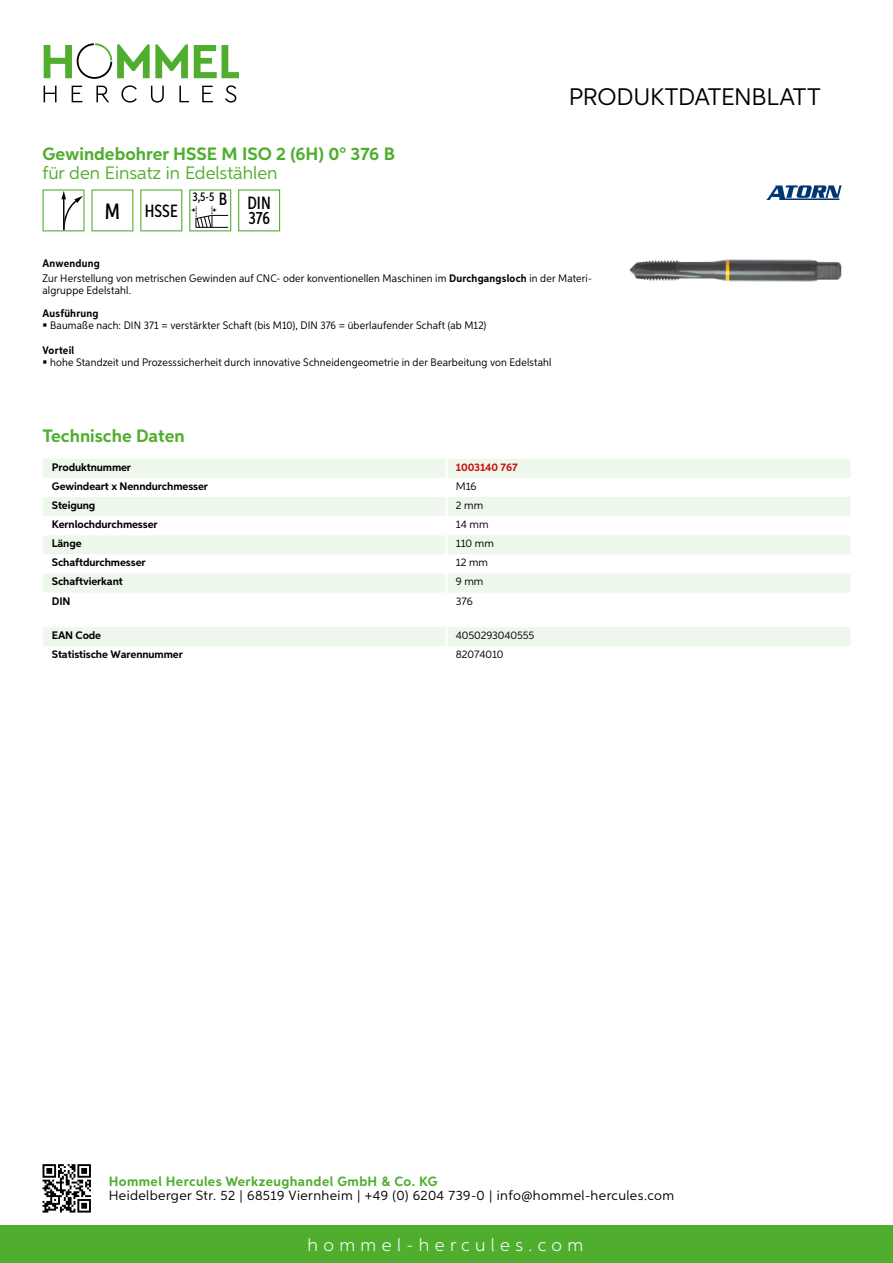
<style>
.page{position:relative;width:893px;height:1263px;background:#fff}
.page>*{position:absolute;margin:0;border:0;box-sizing:border-box;transform-origin:0 0}
.t1{font:24px "Aspira";letter-spacing:-.01em;color:#000}
.t2{font:700 18px "Aspira";color:#50ae2f}
.t3{font:18px "Aspira";color:#50ae2f}
.t4{font:300 18px "Aspira";letter-spacing:.3em;color:#fff}
.t5{font:500 17.85px "Aspira XX Nar";color:#000}
.t6{font:13.5px "Aspira";letter-spacing:.03em;color:#000}
.t7{font:700 13.5px "Aspira";letter-spacing:.03em;color:#50ae2f}
.t8{font:500 12.6px "Aspira XX Nar";color:#000}
.t9{font:10.95px/15.1px "Aspira Nar";letter-spacing:.015em;color:#000}
.t10{font:700 10.95px "Aspira";letter-spacing:-.01em;color:#000}
.t11{font:10.95px "Aspira";letter-spacing:-.01em;color:#000}
.t12{font:700 10.95px "Aspira Nar";letter-spacing:.02em;color:#000}
.t13{font:700 10.95px "Aspira";letter-spacing:-.01em;color:#cd1013}
.s1{font-size:22.2px}
.s2{font-size:17.85px}
.s3{font-weight:700}
</style>
<div class="page">
<div style="left:0;top:1226px;width:893px;height:37px;background:#50ae2f"></div>
<svg style="left:43px;top:1164px;width:48px;height:48px"></svg>
<svg style="left:194px;top:45px;width:45px;height:33px"></svg>
<svg style="left:44px;top:43px;width:144px;height:36px"></svg>
<svg style="left:44px;top:86px;width:13px;height:16px"></svg>
<svg style="left:72px;top:86px;width:10px;height:16px"></svg>
<svg style="left:96px;top:86px;width:13px;height:16px"></svg>
<svg style="left:121px;top:85px;width:16px;height:18px"></svg>
<svg style="left:151px;top:86px;width:13px;height:17px"></svg>
<svg style="left:179px;top:86px;width:10px;height:16px"></svg>
<svg style="left:202px;top:86px;width:11px;height:16px"></svg>
<svg style="left:225px;top:85px;width:11px;height:18px"></svg>
<div style="left:43px;top:459px;width:807px;height:19px;background:#eef7eb"></div>
<svg style="left:43px;top:497px;width:807px;height:96px;fill:#eef7eb"></svg>
<hr style="left:445px;top:459px;width:3px;height:19px;background:#fff">
<hr style="left:445px;top:497px;width:3px;height:19px;background:#fff">
<hr style="left:445px;top:516px;width:3px;height:19px;background:#fff">
<hr style="left:445px;top:535px;width:3px;height:19px;background:#fff">
<hr style="left:445px;top:554px;width:3px;height:20px;background:#fff">
<hr style="left:445px;top:574px;width:3px;height:19px;background:#fff">
<div style="left:43px;top:627px;width:807px;height:19px;background:#eef7eb"></div>
<svg style="left:43px;top:189px;width:42px;height:42px"></svg>
<svg style="left:91px;top:189px;width:42px;height:42px"></svg>
<svg style="left:140px;top:189px;width:42px;height:42px"></svg>
<svg style="left:189px;top:189px;width:42px;height:42px"></svg>
<svg style="left:238px;top:189px;width:42px;height:42px"></svg>
<img style="left:629px;top:259px;width:213px;height:22px">
<svg style="left:766px;top:185px;width:76px;height:15px"></svg>
<h2 class="t2" style="left:43px;top:142px;width:354px">Gewindebohrer HSSE M ISO 2 (6H) 0° 376 B</h2>
<h2 class="t3" style="left:43px;top:162px;width:237px">für den Einsatz in Edelstählen</h2>
<h3 class="t5" style="left:105px;top:200px;width:74px"><span class="s1">M</span> HSSE</h3>
<p class="t8" style="left:193px;top:189px;width:80px">3,5-5 <span class="s2">B DIN</span></p>
<h3 class="t5" style="left:248px;top:207px;width:23px">376</h3>
<h1 class="t1" style="left:569px;top:82px;width:253px">Produktdatenblatt</h1>
<p class="t9" style="left:43px;top:256px;width:551px"><span class="s3">Anwendung<br></span>Zur Herstellung von metrischen Gewinden auf CNC- oder konventionellen Maschinen im <span class="s3">Durchgangsloch</span> in der Materi-</p>
<p class="t9" style="left:43px;top:283px;width:90px">algruppe Edelstahl.</p>
<p class="t12" style="left:43px;top:306px;width:58px">Ausführung</p>
<p class="t9" style="left:50px;top:318px;width:438px">Baumaße nach: DIN 371 = verstärkter Schaft (bis M10), DIN 376 = überlaufender Schaft (ab M12)</p>
<p class="t12" style="left:43px;top:343px;width:33px">Vorteil</p>
<p class="t9" style="left:50px;top:355px;width:503px">hohe Standzeit und Prozesssicherheit durch innovative Schneidengeometrie in der Bearbeitung von Edelstahl</p>
<h2 class="t2" style="left:43px;top:425px;width:144px">Technische Daten</h2>
<p class="t10" style="left:52px;top:460px;width:81px">Produktnummer</p>
<p class="t13" style="left:456px;top:460px;width:63px">1003140 767</p>
<p class="t10" style="left:52px;top:479px;width:158px">Gewindeart x Nenndurchmesser</p>
<p class="t11" style="left:456px;top:479px;width:22px">M16</p>
<p class="t10" style="left:52px;top:498px;width:45px">Steigung</p>
<p class="t11" style="left:456px;top:498px;width:29px">2 mm</p>
<p class="t10" style="left:52px;top:518px;width:107px">Kernlochdurchmesser</p>
<p class="t11" style="left:456px;top:518px;width:34px">14 mm</p>
<p class="t10" style="left:52px;top:537px;width:31px">Länge</p>
<p class="t11" style="left:456px;top:537px;width:40px">110 mm</p>
<p class="t10" style="left:52px;top:556px;width:95px">Schaftdurchmesser</p>
<p class="t11" style="left:456px;top:556px;width:34px">12 mm</p>
<p class="t10" style="left:52px;top:575px;width:72px">Schaftvierkant</p>
<p class="t11" style="left:456px;top:575px;width:29px">9 mm</p>
<p class="t10" style="left:52px;top:594px;width:20px">DIN</p>
<p class="t11" style="left:456px;top:594px;width:18px">376</p>
<p class="t10" style="left:52px;top:629px;width:51px">EAN Code</p>
<p class="t11" style="left:456px;top:629px;width:80px">4050293040555</p>
<p class="t10" style="left:52px;top:648px;width:132px">Statistische Warennummer</p>
<p class="t11" style="left:456px;top:648px;width:49px">82074010</p>
<p class="t7" style="left:109px;top:1172px;width:330px">Hommel Hercules Werkzeughandel GmbH &amp; Co. KG</p>
<p class="t6" style="left:109px;top:1187px;width:567px">Heidelberger Str. 52 | 68519 Viernheim | +49 (0) 6204 739-0 | info@hommel-hercules.com</p>
<h2 class="t4" style="left:307px;top:1234px;width:277px">hommel-hercules.com</h2>
</div>
